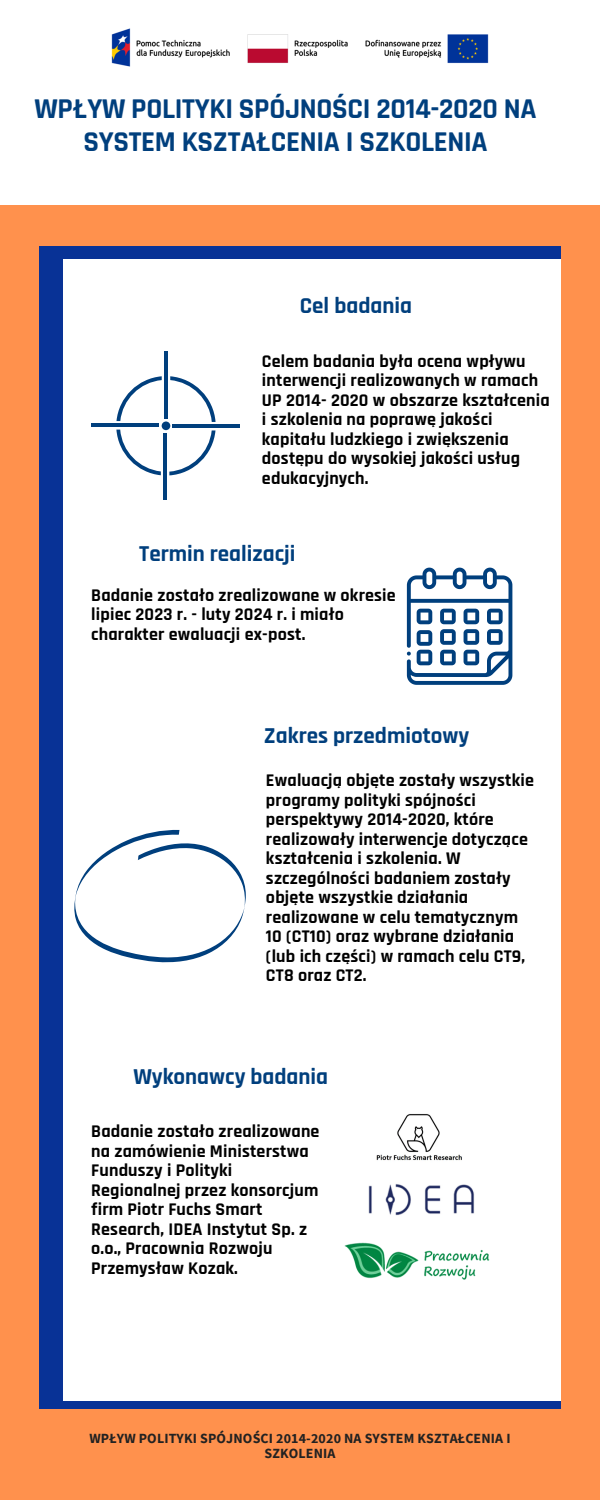
<style>
.page{position:relative;width:600px;height:1500px;background:#ff914d}
.page>*{position:absolute;margin:0;border:0;box-sizing:border-box;transform-origin:0 0}
.t1{font:700 29px/33px "Rajdhani";letter-spacing:-.01em;color:#003f7d;text-align:center}
.t2{font:700 23px "Rajdhani";color:#003f7d}
.t3{font:700 18px/19.5px "Rajdhani";letter-spacing:.01em;color:#000}
.t4{font:700 14px/15px "Source Sans Pro";letter-spacing:.01em;color:#222;text-align:center}
</style>
<div class="page">
<div style="left:0;top:0;width:600px;height:205px;background:#fff"></div>
<div style="left:39px;top:246px;width:522px;height:1162px;background:#083296"></div>
<div style="left:63px;top:259px;width:498px;height:1141px;background:#fff"></div>
<hr style="left:164px;top:351px;width:4px;height:68px;background:#003f7d">
<hr style="left:173px;top:424px;width:67px;height:4px;background:#003f7d">
<hr style="left:163px;top:433px;width:4px;height:67px;background:#003f7d">
<svg style="left:116px;top:376px;width:100px;height:99px"></svg>
<hr style="left:91px;top:423px;width:67px;height:4px;background:#003f7d">
<svg style="left:407px;top:568px;width:105px;height:117px"></svg>
<svg style="left:74px;top:830px;width:172px;height:133px"></svg>
<img style="left:344px;top:1242px;width:146px;height:38px">
<img style="left:368px;top:1184px;width:106px;height:32px">
<img style="left:376px;top:1114px;width:86px;height:47px">
<img style="left:111px;top:28px;width:378px;height:39px">
<h3 class="t1" style="left:35px;top:93px;width:504px">WPŁYW POLITYKI SPÓJNOŚCI 2014-2020 NA<br>SYSTEM KSZTAŁCENIA I SZKOLENIA</h3>
<h3 class="t2" style="left:300px;top:292px;width:114px">Cel badania</h3>
<h2 class="t3" style="left:262px;top:352px;width:289px">Celem badania była ocena wpływu interwencji realizowanych w ramach<br>UP 2014- 2020 w obszarze kształcenia i szkolenia na poprawę jakości kapitału ludzkiego i zwiększenia dostępu do wysokiej jakości usług edukacyjnych.</h2>
<p class="t2" style="left:139px;top:540px;width:158px">Termin realizacji</p>
<p class="t3" style="left:91px;top:586px;width:306px">Badanie zostało zrealizowane w okresie lipiec 2023 r. - luty 2024 r. i miało charakter ewaluacji ex-post.</p>
<h3 class="t2" style="left:264px;top:722px;width:207px">Zakres przedmiotowy</h3>
<h2 class="t3" style="left:266px;top:771px;width:269px">Ewaluacją objęte zostały wszystkie programy polityki spójności perspektywy 2014-2020, które realizowały interwencje dotyczące kształcenia i szkolenia. W szczególności badaniem zostały objęte wszystkie działania realizowane w celu tematycznym<br>10 (CT10) oraz wybrane działania (lub ich części) w ramach celu CT9,<br>CT8 oraz CT2.</h2>
<p class="t2" style="left:133px;top:1063px;width:196px">Wykonawcy badania</p>
<h2 class="t3" style="left:91px;top:1122px;width:230px">Badanie zostało zrealizowane na zamówienie Ministerstwa<br>Funduszy i Polityki<br>Regionalnej przez konsorcjum firm Piotr Fuchs Smart<br>Research, IDEA Instytut Sp. z o.o., Pracownia Rozwoju<br>Przemysław Kozak.</h2>
<p class="t4" style="left:89px;top:1431px;width:423px">WPŁYW POLITYKI SPÓJNOŚCI 2014-2020 NA SYSTEM KSZTAŁCENIA I<br>SZKOLENIA</p>
</div>
